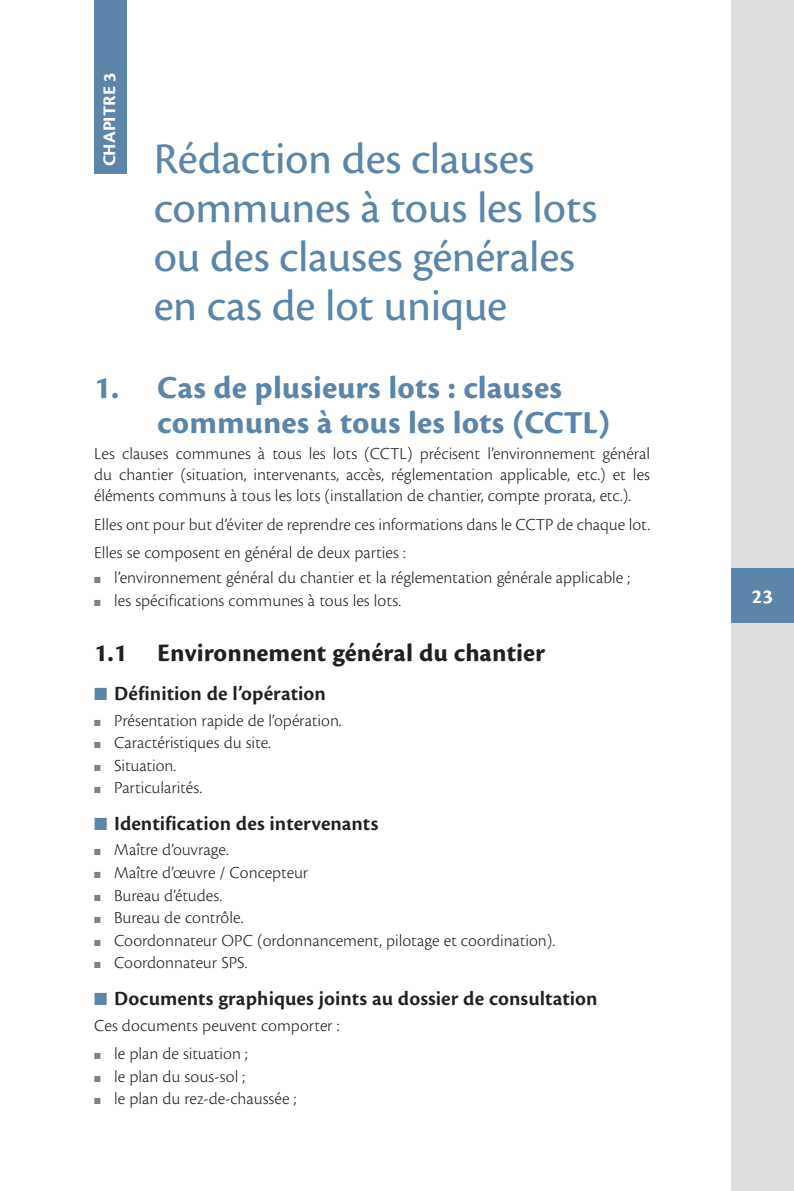
<style>
.page{position:relative;width:794px;height:1191px;background:#fff}
.page>*{position:absolute;margin:0;border:0;box-sizing:border-box;transform-origin:0 0}
._01-TITRE_chapitre{font:45.5px/49px "Cronos Pro Capt";letter-spacing:-.01em;color:#5b85a9}
.t1{font:33.25px/35px "Cronos Pro Bold Capt";letter-spacing:.005em;color:#5b85a9}
.t2{font:26.25px "Cronos Pro Bold Capt";color:#231f20}
.t3{font:21px "Cronos Pro Semibold Capt";letter-spacing:.005em;color:#231f20}
.t4{font:21px "Cronos Pro Bold Capt";color:#fff}
.NumChap{font:18.38px "Cronos Pro Bold Capt";letter-spacing:-.005em;color:#fff}
._00-Texte_courant{font:17.5px/21px "Cronos Pro Lt Capt";color:#231f20;text-align:justify}
.s1{color:#808285}
.s2{color:#5b85a9}
</style>
<div class="page">
<div style="left:731px;top:0;width:63px;height:1191px;background:#dcdddf"></div>
<div style="left:731px;top:568px;width:63px;height:54px;background:#5b85a9"></div>
<div style="left:94px;top:0;width:32px;height:174px;background:#5b85a9"></div>
<p class="NumChap" style="left:99px;top:166px;width:95px;rotate:-90deg">CHAPITRE 3</p>
<p class="_01-TITRE_chapitre" style="left:154px;top:135px;width:445px">Rédaction des clauses communes à tous les lots ou des clauses générales en cas de lot unique</p>
<p class="t1" style="left:157px;top:371px;width:454px;text-indent:-63px">1. Cas de plusieurs lots : clauses communes à tous les lots (CCTL)</p>
<p class="_00-Texte_courant" style="left:94px;top:443px;width:557px">Les clauses communes à tous les lots (CCTL) précisent l’environnement général du chantier (situation, intervenants, accès, réglementation applicable, etc.) et les éléments communs à tous les lots (installation de chantier, compte prorata, etc.).</p>
<p class="_00-Texte_courant" style="left:94px;top:513px;width:557px">Elles ont pour but d’éviter de reprendre ces informations dans le CCTP de chaque lot.</p>
<p class="_00-Texte_courant" style="left:94px;top:542px;width:313px">Elles se composent en général de deux parties :</p>
<p class="_00-Texte_courant" style="left:94px;top:567px;width:537px"><span class="s1">■</span> l’environnement général du chantier et la réglementation générale applicable ;</p>
<p class="_00-Texte_courant" style="left:94px;top:590px;width:308px"><span class="s1">■</span> les spécifications communes à tous les lots.</p>
<p class="t2" style="left:94px;top:638px;width:452px">1.1 Environnement général du chantier</p>
<p class="t3" style="left:94px;top:682px;width:233px"><span class="s2">■</span> Définition de l’opération</p>
<p class="_00-Texte_courant" style="left:94px;top:709px;width:249px"><span class="s1">■</span> Présentation rapide de l’opération.</p>
<p class="_00-Texte_courant" style="left:94px;top:732px;width:178px"><span class="s1">■</span> Caractéristiques du site.</p>
<p class="_00-Texte_courant" style="left:94px;top:754px;width:83px"><span class="s1">■</span> Situation.</p>
<p class="_00-Texte_courant" style="left:94px;top:777px;width:109px"><span class="s1">■</span> Particularités.</p>
<p class="t3" style="left:94px;top:811px;width:286px"><span class="s2">■</span> Identification des intervenants</p>
<p class="_00-Texte_courant" style="left:94px;top:839px;width:136px"><span class="s1">■</span> Maître d’ouvrage.</p>
<p class="_00-Texte_courant" style="left:94px;top:862px;width:216px"><span class="s1">■</span> Maître d’œuvre / Concepteur</p>
<p class="_00-Texte_courant" style="left:94px;top:884px;width:129px"><span class="s1">■</span> Bureau d’études.</p>
<p class="_00-Texte_courant" style="left:94px;top:907px;width:151px"><span class="s1">■</span> Bureau de contrôle.</p>
<p class="_00-Texte_courant" style="left:94px;top:930px;width:462px"><span class="s1">■</span> Coordonnateur OPC (ordonnancement, pilotage et coordination).</p>
<p class="_00-Texte_courant" style="left:94px;top:952px;width:155px"><span class="s1">■</span> Coordonnateur SPS.</p>
<p class="t3" style="left:94px;top:986px;width:505px"><span class="s2">■</span> Documents graphiques joints au dossier de consultation</p>
<p class="_00-Texte_courant" style="left:94px;top:1015px;width:247px">Ces documents peuvent comporter :</p>
<p class="_00-Texte_courant" style="left:94px;top:1043px;width:155px"><span class="s1">■</span> le plan de situation ;</p>
<p class="_00-Texte_courant" style="left:94px;top:1065px;width:152px"><span class="s1">■</span> le plan du sous-sol ;</p>
<p class="_00-Texte_courant" style="left:94px;top:1088px;width:204px"><span class="s1">■</span> le plan du rez-de-chaussée ;</p>
<p class="t4" style="left:752px;top:585px;width:23px">23</p>
</div>
